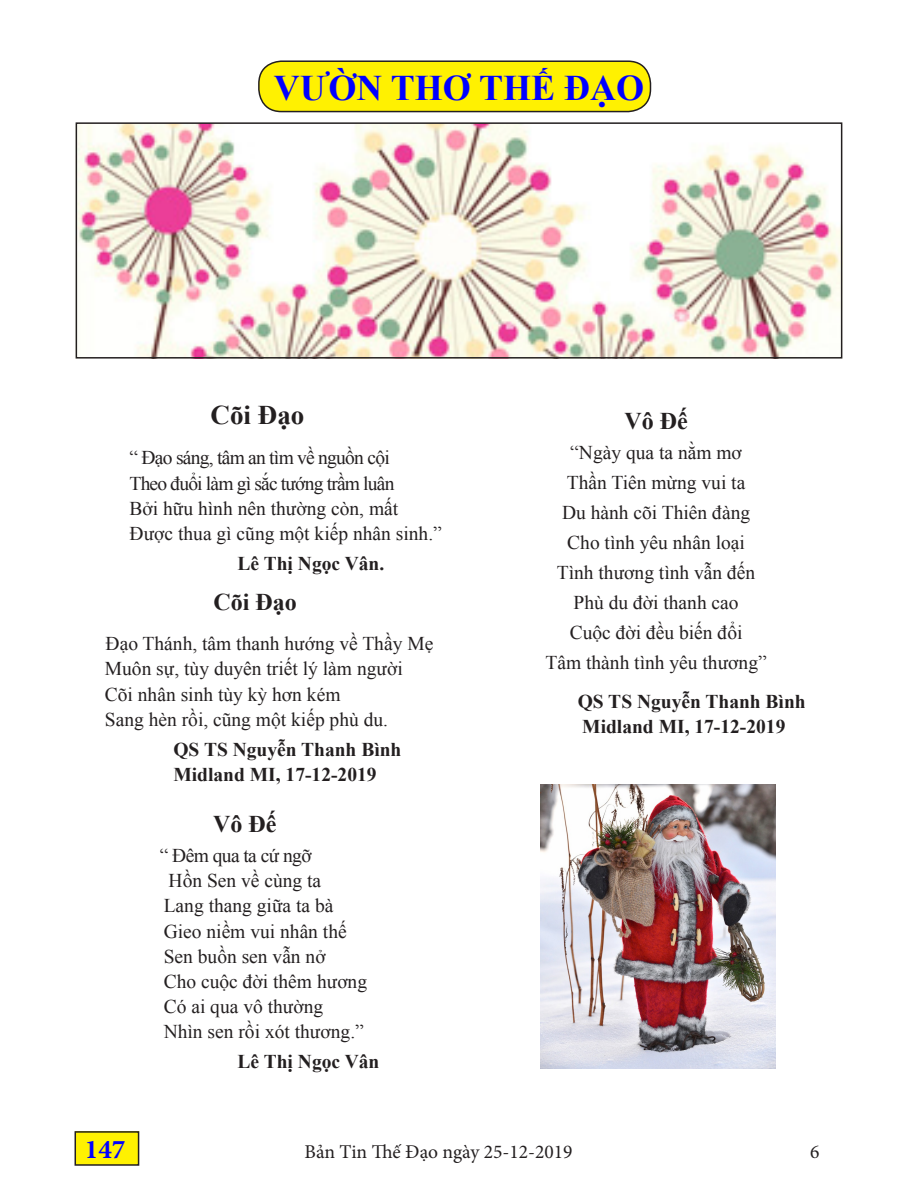
<style>
.page{position:relative;width:918px;height:1188px;background:#fff}
.page>*{position:absolute;margin:0;border:0;box-sizing:border-box;transform-origin:0 0}
.t1{font:700 36px "Times New Roman";color:#00f}
.t2{font:700 27px "Times New Roman";color:#231f20}
.t3{font:700 27px "Minion Pro";color:#00f}
.t4{font:700 24px "Times New Roman";color:#231f20}
.t5{font:19.5px/25.2px "Times New Roman";color:#231f20}
.t6{font:700 19.5px/25.2px "Times New Roman";color:#231f20}
.t7{font:19.5px "Minion Pro";color:#231f20}
</style>
<div class="page">
<div style="left:75px;top:1132px;width:64px;height:33px;background:#fff101"></div>
<div style="left:75px;top:1131px;width:64px;height:35px;border:2px solid #231f20"></div>
<div style="left:259px;top:61px;width:391px;height:51px;background:#fff101;border-radius:23px"></div>
<div style="left:258px;top:60px;width:393px;height:52px;border:2px solid #231f20;border-radius:23px"></div>
<img style="left:79px;top:125px;width:760px;height:231px">
<img style="left:540px;top:784px;width:235px;height:285px">
<div style="left:76px;top:122px;width:766px;height:237px;border:2px solid #231f20"></div>
<p class="t1" style="left:274px;top:63px;width:372px">VƯỜN THƠ THẾ ĐẠO</p>
<p class="t2" style="left:211px;top:397px;width:95px">Cõi Đạo</p>
<p class="t5" style="left:130px;top:445px;width:314px">“ Đạo sáng, tâm an tìm về nguồn cội<br>Theo đuổi làm gì sắc tướng trầm luân<br>Bởi hữu hình nên thường còn, mất Được thua gì cũng một kiếp nhân sinh.”</p>
<p class="t6" style="left:238px;top:550px;width:148px">Lê Thị Ngọc Vân.</p>
<p class="t4" style="left:214px;top:586px;width:85px">Cõi Đạo</p>
<p class="t5" style="left:105px;top:631px;width:330px">Đạo Thánh, tâm thanh hướng về Thầy Mẹ<br>Muôn sự, tùy duyên triết lý làm người<br>Cõi nhân sinh tùy kỳ hơn kém<br>Sang hèn rồi, cũng một kiếp phù du.</p>
<p class="t6" style="left:173px;top:736px;width:229px">QS TS Nguyễn Thanh Bình<br>Midland MI, 17-12-2019</p>
<p class="t4" style="left:213px;top:807px;width:65px">Vô Đế</p>
<p class="t5" style="left:160px;top:843px;width:209px">“ Đêm qua ta cứ ngỡ<br>Hồn Sen về cùng ta<br>Lang thang giữa ta bà<br>Gieo niềm vui nhân thế<br>Sen buồn sen vẫn nở<br>Cho cuộc đời thêm hương<br>Có ai qua vô thường<br>Nhìn sen rồi xót thương.”</p>
<p class="t6" style="left:238px;top:1049px;width:143px">Lê Thị Ngọc Vân</p>
<p class="t4" style="left:624px;top:404px;width:65px">Vô Đế</p>
<p class="t5" style="left:570px;top:439px;width:173px">“Ngày qua ta nằm mơ</p>
<p class="t5" style="left:567px;top:469px;width:180px">Thần Tiên mừng vui ta</p>
<p class="t5" style="left:562px;top:499px;width:190px">Du hành cõi Thiên đàng</p>
<p class="t5" style="left:567px;top:529px;width:179px">Cho tình yêu nhân loại</p>
<p class="t5" style="left:557px;top:559px;width:200px">Tình thương tình vẫn đến</p>
<p class="t5" style="left:573px;top:589px;width:167px">Phù du đời thanh cao</p>
<p class="t5" style="left:570px;top:619px;width:174px">Cuộc đời đều biến đổi</p>
<p class="t5" style="left:545px;top:649px;width:223px">Tâm thành tình yêu thương”</p>
<p class="t6" style="left:578px;top:688px;width:229px">QS TS Nguyễn Thanh Bình<br>Midland MI, 17-12-2019</p>
<h2 class="t3" style="left:85px;top:1130px;width:42px">147</h2>
<p class="t7" style="left:305px;top:1139px;width:270px">Bản Tin Thế Đạo ngày 25-12-2019</p>
<p class="t7" style="left:810px;top:1139px;width:11px">6</p>
</div>
